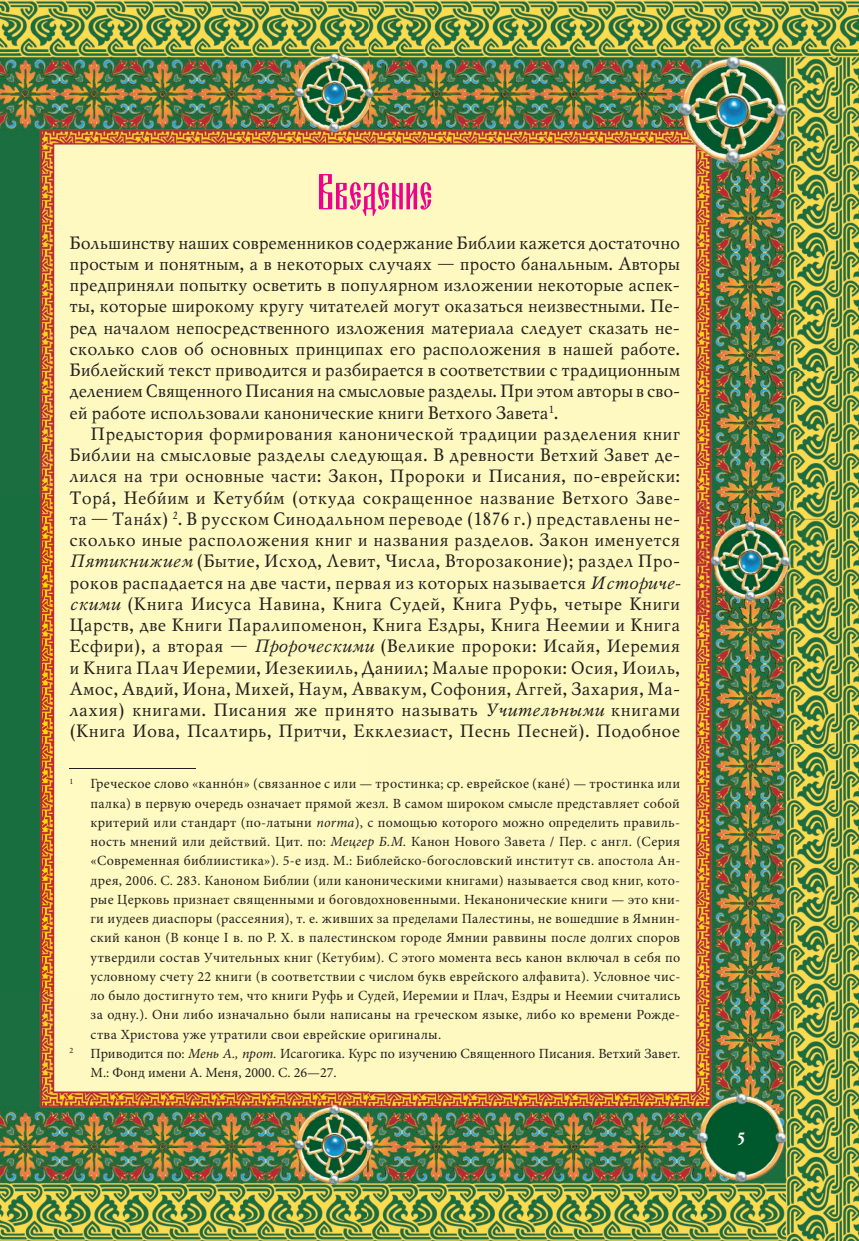
<style>
.page{position:relative;width:859px;height:1241px;background:#fff}
.page>*{position:absolute;margin:0;border:0;box-sizing:border-box;transform-origin:0 0}
.t1{font:52.5px "Blagovest One";color:#ed028c}
.t2{font:17.85px/21.2px "Mysl";color:#231f20;text-align:justify}
.t3{font:700 17.5px "Mysl";color:#fff}
.t4{font:14px "Minion Pro";letter-spacing:.02em;color:#231f20}
.t5{font:14px "Minion Pro";color:#231f20}
.s1{font-style:italic}
</style>
<div class="page">
<img style="left:0;top:0;width:858px;height:1240px">
<hr style="left:69px;top:768px;width:126px;height:1px;background:#231f20">
<h1 class="t1" style="left:317px;top:164px;width:117px">Введение</h1>
<p class="t2" style="left:69px;top:233px;width:612px">Большинству наших современников содержание Библии кажется достаточно простым и понятным, а в некоторых случаях — просто банальным. Авторы предприняли попытку осветить в популярном изложении некоторые аспек&shy;ты, которые широкому кругу читателей могут оказаться неизвестными. Пе&shy;ред началом непосредственного изложения материала следует сказать не&shy;сколько слов об основных принципах его расположения в нашей работе.<br>Библейский текст приводится и разбирается в соответствии с традиционным делением Священного Писания на смысловые разделы. При этом авторы в сво&shy;ей работе использовали канонические книги Ветхого Завета<sup>1</sup>.</p>
<p class="t2" style="left:69px;top:424px;width:612px;text-indent:21px">Предыстория формирования канонической традиции разделения книг Библии на смысловые разделы следующая. В древности Ветхий Завет де&shy;лился на три основные части: Закон, Пророки и Писания, по-еврейски:<br>Торá, Небиим и Кетубим (откуда сокращенное название Ветхого Заве&shy;та — Танáх) <sup>2</sup>. В русском Синодальном переводе (1876 г.) представлены не&shy;сколько иные расположения книг и названия разделов. Закон именуется <span class="s1">Пяти книжием</span> (Бытие, Исход, Левит, Числа, Второзаконие); раздел Про&shy;роков распадается на две части, первая из которых называется <span class="s1">Историче&shy;скими</span> (Книга Иисуса Навина, Книга Судей, Книга Руфь, четыре Книги Царств, две Книги Паралипоменон, Книга Ездры, Книга Неемии и Книга Есфири), а вторая — <span class="s1">Пророческими</span> (Великие пророки: Исайя, Иеремия и Книга Плач Иеремии, Иезекииль, Даниил; Малые пророки: Осия, Иоиль, Амос, Авдий, Иона, Михей, Наум, Аввакум, Софония, Аггей, Захария, Ма&shy;лахия) книгами. Писания же принято называть <span class="s1">Учительными</span> книгами (Книга Иова, Псалтирь, Притчи, Екклезиаст, Песнь Песней). Подобное</p>
<p class="t4" style="left:69px;top:778px;width:612px"><sup>1</sup> Греческое слово «каннóн» (связанное с или — тростинка; ср. еврейское (канé) — тростинка или</p>
<p class="t4" style="left:90px;top:797px;width:590px">палка) в первую очередь означает прямой жезл. В самом широком смысле представляет собой</p>
<p class="t4" style="left:90px;top:816px;width:591px">критерий или стандарт (по-латыни <span class="s1">norma</span>), с помощью которого можно определить правиль-</p>
<p class="t4" style="left:90px;top:835px;width:591px">ность мнений или действий. Цит. по: <span class="s1">Мецгер Б.М.</span> Канон Нового Завета / Пер. с англ. (Серия</p>
<p class="t4" style="left:90px;top:855px;width:591px">«Современная библиистика»). 5-е изд. М.: Библейско-богословский институт св. апостола Ан-</p>
<p class="t4" style="left:90px;top:874px;width:591px">дрея, 2006. С. 283. Каноном Библии (или каноническими книгами) называется свод книг, кото-</p>
<p class="t4" style="left:90px;top:893px;width:591px">рые Церковь признает священными и боговдохновенными. Неканонические книги — это кни-</p>
<p class="t4" style="left:90px;top:912px;width:591px">ги иудеев диаспоры (рассеяния), т. е. живших за пределами Палестины, не вошедшие в Ямнин-</p>
<p class="t4" style="left:90px;top:932px;width:590px">ский канон (В конце I в. по Р. Х. в палестинском городе Ямнии раввины после долгих споров</p>
<p class="t4" style="left:90px;top:951px;width:591px">утвердили состав Учительных книг (Кетубим). С этого момента весь канон включал в себя по</p>
<p class="t4" style="left:90px;top:970px;width:591px">условному счету 22 книги (в соответствии с числом букв еврейского алфавита). Условное чис-</p>
<p class="t4" style="left:90px;top:989px;width:591px">ло было достигнуто тем, что книги Руфь и Судей, Иеремии и Плач, Ездры и Неемии считались</p>
<p class="t4" style="left:90px;top:1009px;width:591px">за одну.). Они либо изначально были написаны на греческом языке, либо ко времени Рожде-</p>
<p class="t4" style="left:90px;top:1028px;width:352px">ства Христова уже утратили свои еврейские оригиналы.</p>
<p class="t5" style="left:69px;top:1047px;width:612px"><sup>2</sup> Приводится по: <span class="s1">Мень А., прот.</span> Исагогика. Курс по изучению Священного Писания. Ветхий Завет.</p>
<p class="t5" style="left:90px;top:1066px;width:247px">М.: Фонд имени А. Меня, 2000. С. 26—27.</p>
<p class="t3" style="left:736px;top:1128px;width:10px">5</p>
</div>
